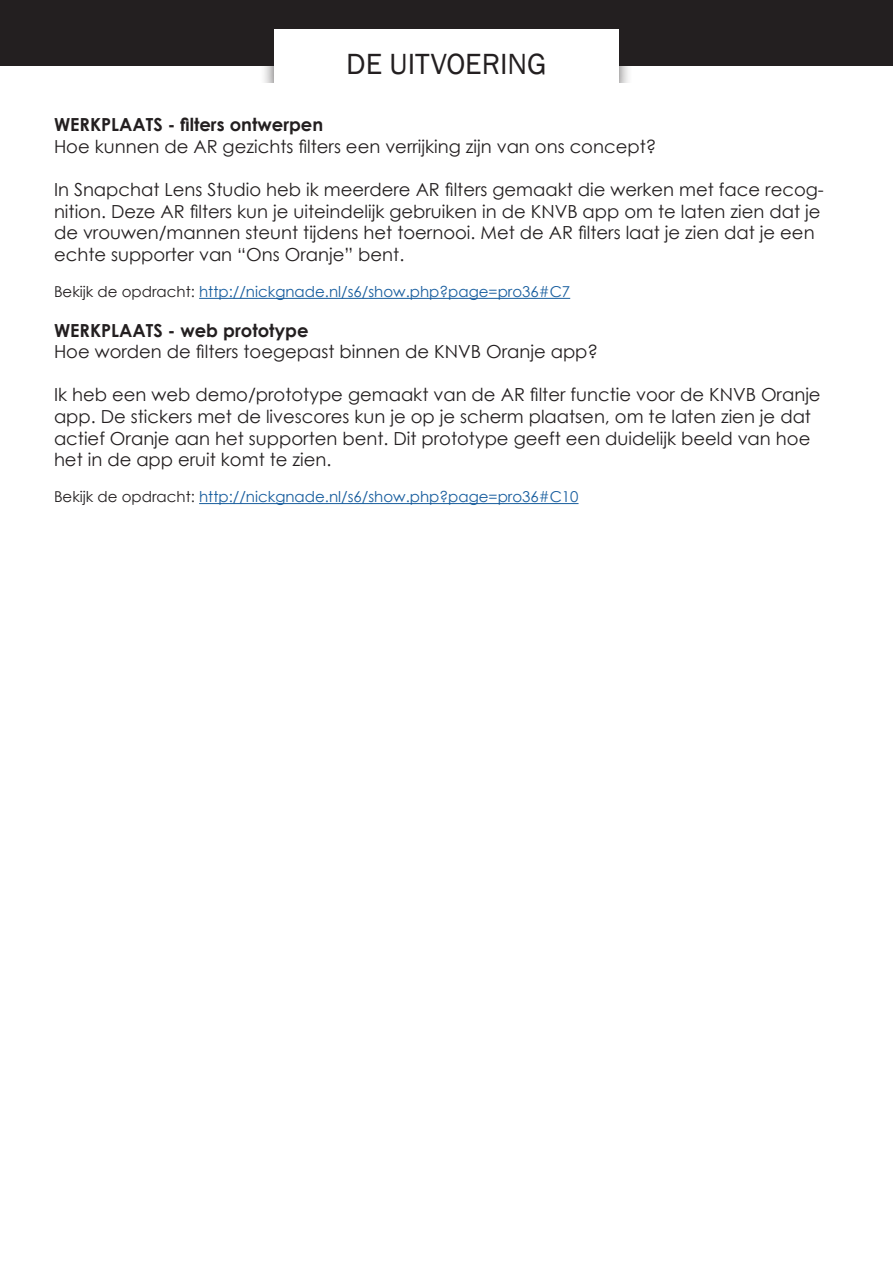
<style>
.page{position:relative;width:893px;height:1263px;background:#fff}
.page>*{position:absolute;margin:0;border:0;box-sizing:border-box;transform-origin:0 0}
.t1{font:30px "Franklin Gothic";color:#231f20}
.t2{font:18px/21.6px "Century Gothic";color:#231f20}
.t3{font:700 18px "Century Gothic";color:#231f20}
.t4{font:15px "Century Gothic";color:#175d9e}
.s1{color:#231f20}
</style>
<div class="page">
<div style="left:0;top:0;width:893px;height:66px;background:#231f20"></div>
<div style="left:260px;top:21px;width:373px;height:84px;background:#231f20;opacity:.75"></div>
<div style="left:274px;top:30px;width:345px;height:55px;background:#fff"></div>
<div style="left:252px;top:83px;width:389px;height:35px;background:#fff"></div>
<hr style="left:199px;top:298px;width:371px;height:1px;background:#175d9e">
<hr style="left:199px;top:503px;width:379px;height:1px;background:#175d9e">
<p class="t1" style="left:346px;top:45px;width:202px">DE UITVOERING</p>
<p class="t3" style="left:54px;top:111px;width:271px">WERKPLAATS - filters ontwerpen</p>
<p class="t2" style="left:54px;top:135px;width:604px">Hoe kunnen de AR gezichts filters een verrijking zijn van ons concept?</p>
<p class="t2" style="left:54px;top:179px;width:771px">In Snapchat Lens Studio heb ik meerdere AR filters gemaakt die werken met face recog&shy;nition. Deze AR filters kun je uiteindelijk gebruiken in de KNVB app om te laten zien dat je de vrouwen/mannen steunt tijdens het toernooi. Met de AR filters laat je zien dat je een echte supporter van “Ons Oranje” bent.</p>
<p class="t4" style="left:54px;top:281px;width:518px"><span class="s1">Bekijk de opdracht:</span> http://nickgnade.nl/s6/show.php?page=pro36#C7</p>
<p class="t3" style="left:54px;top:316px;width:256px">WERKPLAATS - web prototype</p>
<p class="t2" style="left:54px;top:341px;width:546px">Hoe worden de filters toegepast binnen de KNVB Oranje app?</p>
<p class="t2" style="left:54px;top:384px;width:768px">Ik heb een web demo/prototype gemaakt van de AR filter functie voor de KNVB Oranje app. De stickers met de livescores kun je op je scherm plaatsen, om te laten zien je dat actief Oranje aan het supporten bent. Dit prototype geeft een duidelijk beeld van hoe het in de app eruit komt te zien.</p>
<p class="t4" style="left:54px;top:486px;width:526px"><span class="s1">Bekijk de opdracht:</span> http://nickgnade.nl/s6/show.php?page=pro36#C10</p>
</div>
